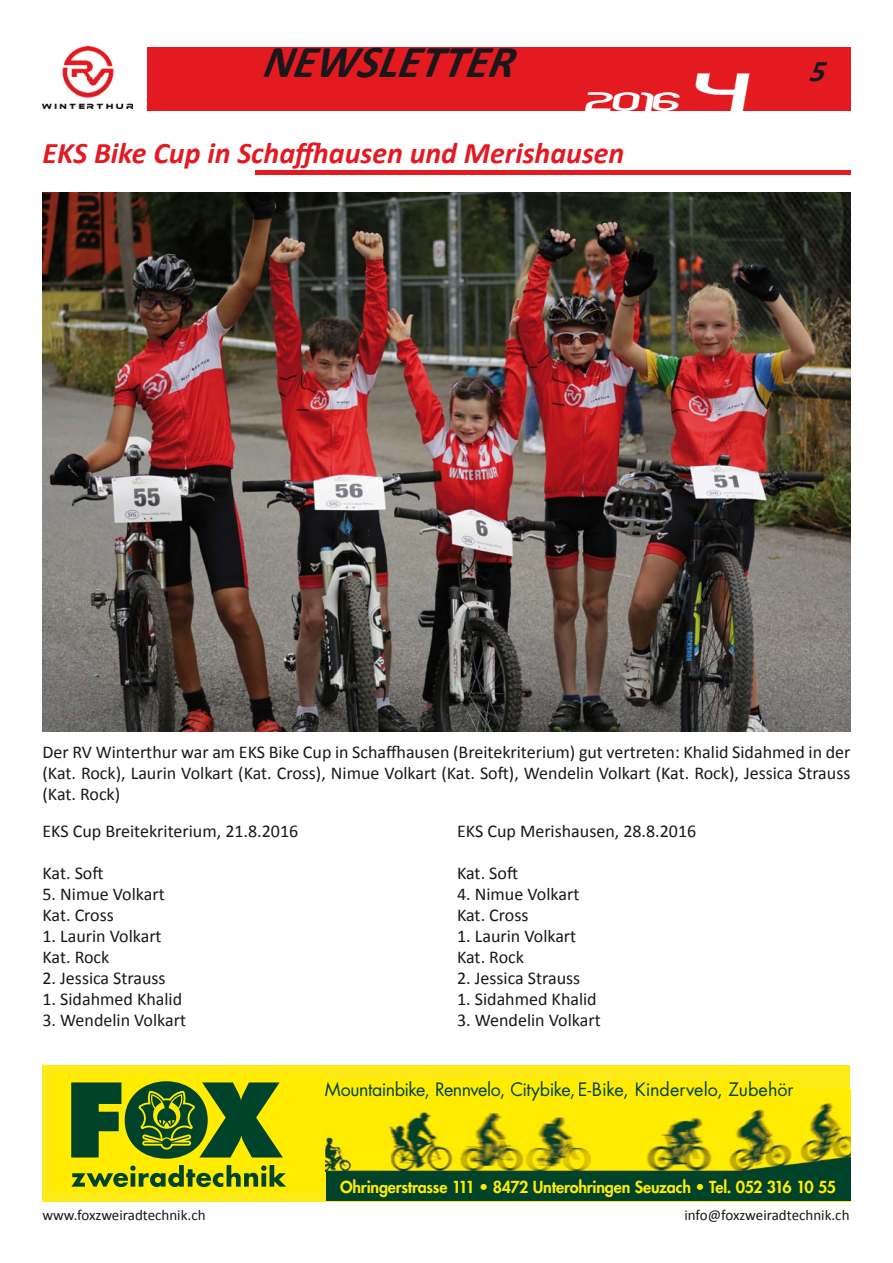
<style>
.page{position:relative;width:893px;height:1263px;background:#fff}
.page>*{position:absolute;margin:0;border:0;box-sizing:border-box;transform-origin:0 0}
.t1{font:italic 700 45.75px "Calibri";color:#1a171b}
.t2{font:italic 700 30px "Calibri";color:#e31a23}
.t3{font:italic 700 30px "Calibri";color:#1a171b}
.t4{font:italic 23.55px "Timeline";color:#fff}
.t5{font:18px/21px "Calibri";color:#1a171b}
.t6{font:18px "Futura";letter-spacing:-.02em;color:#00432b}
.t7{font:800 16.05px "Futura";letter-spacing:-.01em;color:#ffec00}
.t8{font:15px "Calibri";color:#1a171b}
.s1{font-size:47.1px}
</style>
<div class="page">
<img style="left:43px;top:193px;width:807px;height:538px">
<div style="left:147px;top:47px;width:703px;height:64px;background:#e31b21"></div>
<img style="left:42px;top:47px;width:91px;height:62px">
<hr style="left:255px;top:171px;width:595px;height:4px;background:#e31b21">
<div style="left:43px;top:1065px;width:807px;height:136px;background:#fdea17"></div>
<div style="left:326px;top:1170px;width:524px;height:31px;background:#00432b"></div>
<img style="left:326px;top:1095px;width:524px;height:76px">
<div style="left:51px;top:1074px;width:274px;height:119px;background:#ffec00"></div>
<svg style="left:71px;top:1082px;width:50px;height:75px"></svg>
<div style="left:125px;top:1081px;width:83px;height:78px;background:#00432b;border-radius:50%"></div>
<svg style="left:138px;top:1082px;width:145px;height:75px"></svg>
<svg style="left:71px;top:1165px;width:215px;height:22px"></svg>
<div style="left:316px;top:1078px;width:265px;height:22px;background:#ffec00"></div>
<div style="left:579px;top:1081px;width:222px;height:17px;background:#ffec00"></div>
<p class="t1" style="left:262px;top:33px;width:262px">NEWSLETTER</p>
<p class="t4" style="left:585px;top:92px;width:162px">2016 <span class="s1">4</span></p>
<p class="t2" style="left:43px;top:134px;width:583px">EKS Bike Cup in Schaffhausen und Merishausen</p>
<p class="t3" style="left:809px;top:53px;width:23px">5</p>
<p class="t5" style="left:43px;top:741px;width:809px;text-align:justify">Der RV Winterthur war am EKS Bike Cup in Schaffhausen (Breitekriterium) gut vertreten: Khalid Sidahmed in der (Kat. Rock), Laurin Volkart (Kat. Cross), Nimue Volkart (Kat. Soft), Wendelin Volkart (Kat. Rock), Jessica Strauss (Kat. Rock)</p>
<p class="t5" style="left:43px;top:820px;width:257px">EKS Cup Breitekriterium, 21.8.2016</p>
<p class="t5" style="left:43px;top:862px;width:62px">Kat. Soft</p>
<p class="t5" style="left:43px;top:883px;width:124px">5. Nimue Volkart<br>Kat. Cross</p>
<p class="t5" style="left:43px;top:925px;width:121px">1. Laurin Volkart<br>Kat. Rock</p>
<p class="t5" style="left:43px;top:967px;width:125px">2. Jessica Strauss</p>
<p class="t5" style="left:43px;top:988px;width:141px">1. Sidahmed Khalid</p>
<p class="t5" style="left:43px;top:1009px;width:145px">3. Wendelin Volkart</p>
<p class="t5" style="left:457px;top:820px;width:241px">EKS Cup Merishausen, 28.8.2016</p>
<p class="t5" style="left:457px;top:862px;width:62px">Kat. Soft</p>
<p class="t5" style="left:457px;top:883px;width:124px">4. Nimue Volkart<br>Kat. Cross</p>
<p class="t5" style="left:457px;top:925px;width:121px">1. Laurin Volkart<br>Kat. Rock</p>
<p class="t5" style="left:457px;top:967px;width:125px">2. Jessica Strauss</p>
<p class="t5" style="left:457px;top:988px;width:141px">1. Sidahmed Khalid</p>
<p class="t5" style="left:457px;top:1009px;width:145px">3. Wendelin Volkart</p>
<p class="t6" style="left:325px;top:1081px;width:470px">Mountainbike, Rennvelo, Citybike, E-Bike, Kindervelo, Zubehör</p>
<p class="t7" style="left:340px;top:1179px;width:497px">Ohringerstrasse 111 • 8472 Unterohringen Seuzach • Tel. 052 316 10 55</p>
<p class="t8" style="left:43px;top:1206px;width:165px">www.foxzweiradtechnik.ch</p>
<p class="t8" style="left:684px;top:1206px;width:167px">info@foxzweiradtechnik.ch</p>
</div>
